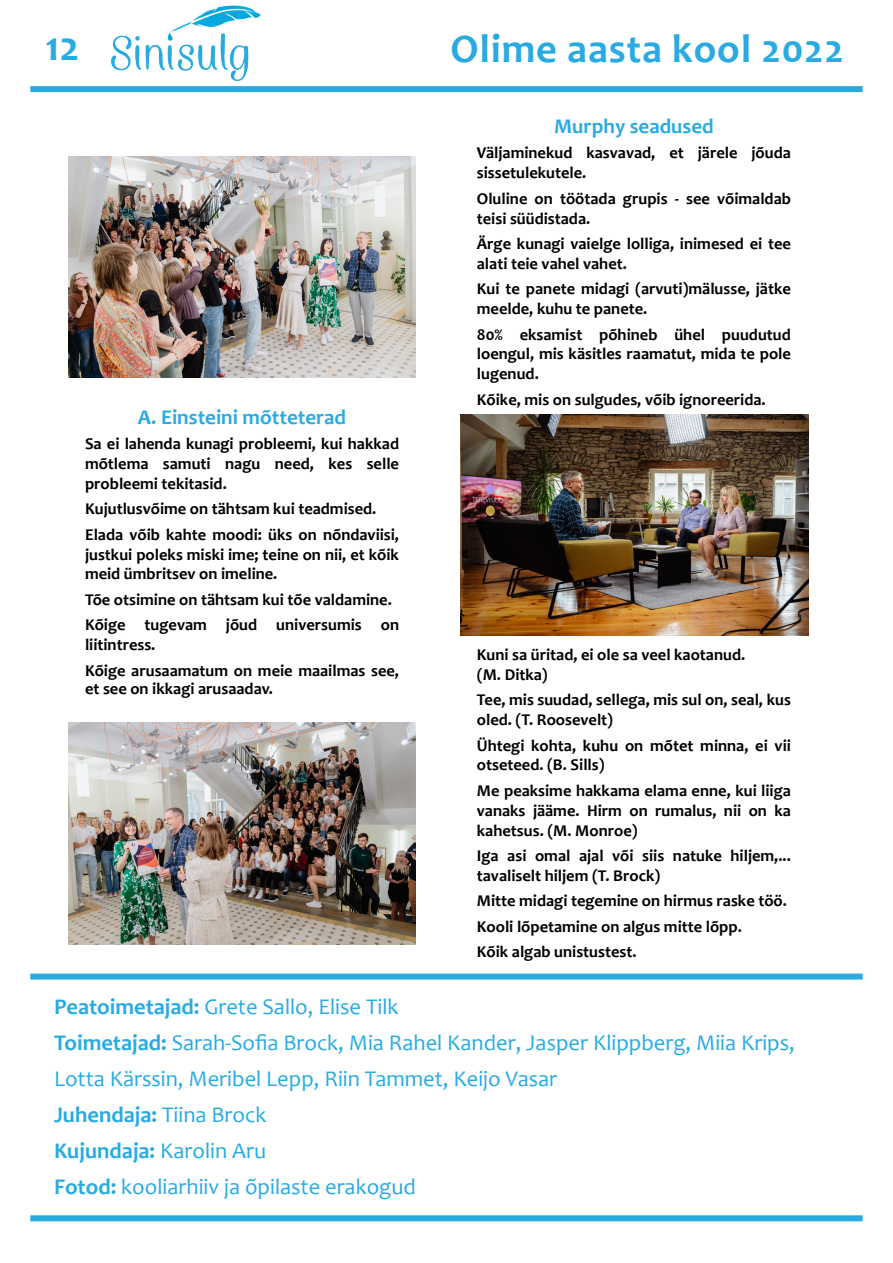
<style>
.page{position:relative;width:893px;height:1263px;background:#fff}
.page>*{position:absolute;margin:0;border:0;box-sizing:border-box;transform-origin:0 0}
.t1{font:700 42px "Candara";color:#29abe2}
.t2{font:700 40.5px "Candara";letter-spacing:.02em;color:#29abe2}
.t3{font:22.5px/36px "Candara";color:#29abe2}
.t4{font:700 22.5px "Candara";color:#29abe2}
.t5{font:700 21px "Candara";color:#29abe2}
.t6{font:700 16.5px/19.8px "Candara";color:#000}
.s1{font-weight:700}
.s2{font-weight:400}
</style>
<div class="page">
<div style="left:30px;top:1215px;width:833px;height:6px;background:#29abe2"></div>
<div style="left:30px;top:86px;width:833px;height:6px;background:#29abe2"></div>
<div style="left:30px;top:973px;width:833px;height:6px;background:#29abe2"></div>
<img style="left:111px;top:5px;width:150px;height:76px">
<img style="left:68px;top:723px;width:348px;height:221px">
<img style="left:68px;top:156px;width:347px;height:221px">
<img style="left:460px;top:414px;width:348px;height:221px">
<p class="t1" style="left:46px;top:20px;width:36px">12</p>
<p class="t2" style="left:450px;top:23px;width:395px">Olime aasta kool 2022</p>
<p class="t5" style="left:138px;top:404px;width:210px">A. Einsteini mõtteterad</p>
<p class="t6" style="left:85px;top:434px;width:316px;text-align:justify">Sa ei lahenda kunagi probleemi, kui hakkad mõtlema samuti nagu need, kes selle probleemi tekitasid.</p>
<p class="t6" style="left:85px;top:499px;width:293px">Kujutlusvõime on tähtsam kui teadmised.</p>
<p class="t6" style="left:85px;top:524px;width:316px;text-align:justify">Elada võib kahte moodi: üks on nõndaviisi, justkui poleks miski ime; teine on nii, et kõik meid ümbritsev on imeline.</p>
<p class="t6" style="left:85px;top:589px;width:308px">Tõe otsimine on tähtsam kui tõe valdamine.</p>
<p class="t6" style="left:85px;top:615px;width:316px">Kõige tugevam jõud universumis on liitintress.</p>
<p class="t6" style="left:85px;top:661px;width:316px;line-height:18px">Kõige arusaamatum on meie maailmas see, et see on ikkagi arusaadav.</p>
<p class="t5" style="left:554px;top:113px;width:161px">Murphy seadused</p>
<p class="t6" style="left:477px;top:143px;width:316px">Väljaminekud kasvavad, et järele jõuda sissetulekutele.</p>
<p class="t6" style="left:477px;top:188px;width:316px">Oluline on töötada grupis - see võimaldab teisi süüdistada.</p>
<p class="t6" style="left:477px;top:234px;width:316px">Ärge kunagi vaielge lolliga, inimesed ei tee alati teie vahel vahet.</p>
<p class="t6" style="left:477px;top:279px;width:316px">Kui te panete midagi (arvuti)mälusse, jätke meelde, kuhu te panete.</p>
<p class="t6" style="left:477px;top:324px;width:316px;text-align:justify">80% eksamist põhineb ühel puudutud loengul, mis käsitles raamatut, mida te pole lugenud.</p>
<p class="t6" style="left:477px;top:389px;width:290px">Kõike, mis on sulgudes, võib ignoreerida.</p>
<p class="t6" style="left:477px;top:644px;width:270px">Kuni sa üritad, ei ole sa veel kaotanud.</p>
<p class="t6" style="left:477px;top:664px;width:72px">(M. Ditka)</p>
<p class="t6" style="left:477px;top:690px;width:316px">Tee, mis suudad, sellega, mis sul on, seal, kus oled. (T. Roosevelt)</p>
<p class="t6" style="left:477px;top:735px;width:316px">Ühtegi kohta, kuhu on mõtet minna, ei vii otseteed. (B. Sills)</p>
<p class="t6" style="left:477px;top:780px;width:316px;text-align:justify">Me peaksime hakkama elama enne, kui liiga vanaks jääme. Hirm on rumalus, nii on ka kahetsus. (M. Monroe)</p>
<p class="t6" style="left:477px;top:845px;width:316px">Iga asi omal ajal või siis natuke hiljem,... tavaliselt hiljem (T. Brock)</p>
<p class="t6" style="left:477px;top:891px;width:312px">Mitte midagi tegemine on hirmus raske töö.</p>
<p class="t6" style="left:477px;top:916px;width:267px">Kooli lõpetamine on algus mitte lõpp.</p>
<p class="t6" style="left:477px;top:942px;width:161px">Kõik algab unistustest.</p>
<p class="t3" style="left:54px;top:988px;width:346px"><span class="s1">Peatoimetajad:</span> Grete Sallo, Elise Tilk</p>
<p class="t3" style="left:54px;top:1024px;width:742px"><span class="s1">Toimetajad:</span> Sarah-Sofia Brock, Mia Rahel Kander, Jasper Klippberg, Miia Krips,<br>Lotta Kärssin, Meribel Lepp, Riin Tammet, Keijo Vasar</p>
<p class="t4" style="left:54px;top:1100px;width:214px">Juhendaja: <span class="s2">Tiina Brock</span></p>
<p class="t4" style="left:54px;top:1136px;width:214px">Kujundaja: <span class="s2">Karolin Aru</span></p>
<p class="t3" style="left:54px;top:1168px;width:363px"><span class="s1">Fotod:</span> kooliarhiiv ja õpilaste erakogud</p>
</div>
